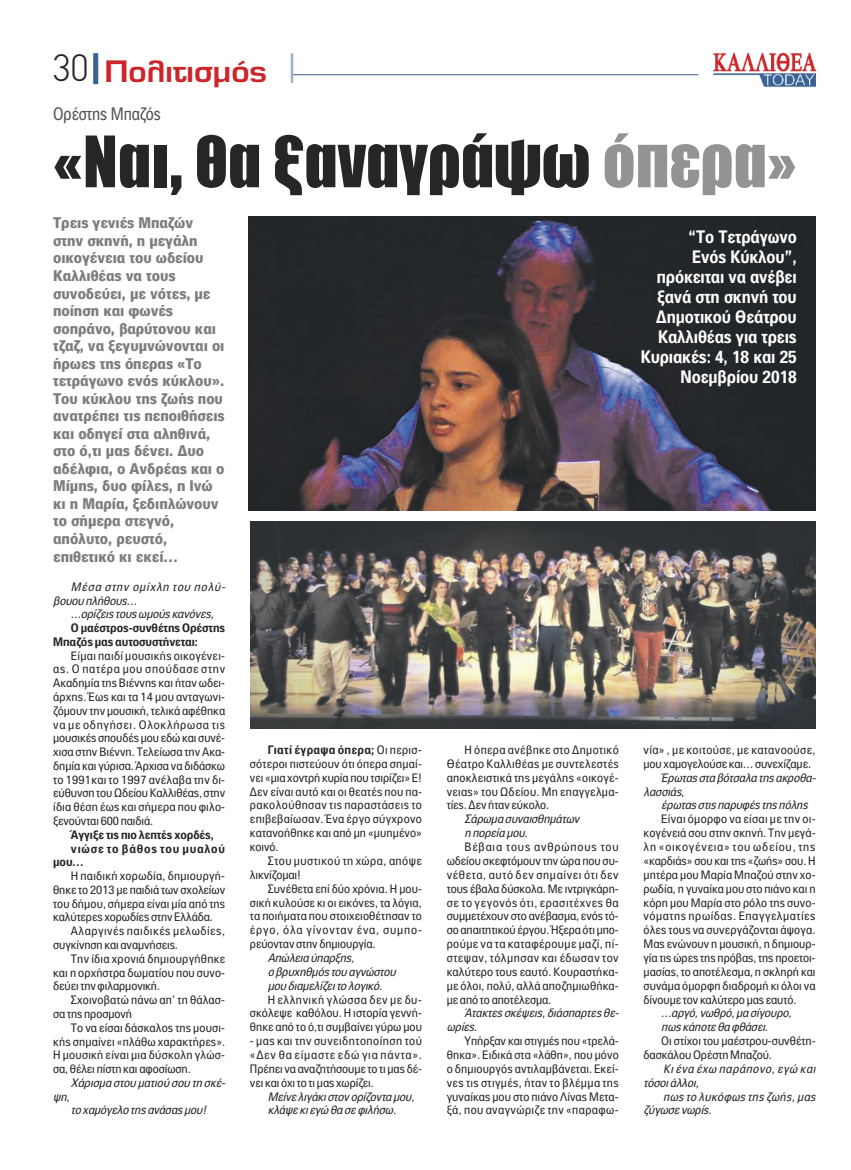
<style>
.page{position:relative;width:851px;height:1170px;background:#fff}
.page>*{position:absolute;margin:0;border:0;box-sizing:border-box;transform-origin:0 0}
.t1{font:900 68.75px "PF Fusion Sans";color:#272627}
.t2{font:500 condensed 31.25px "PF Eurostile Neu";color:#cc262b}
.t3{font:700 17.5px/20px "PF Paperback";letter-spacing:-.005em;color:#fff;text-align:right;scale:.95 1}
.t4{font:17.5px "PF Paperback";letter-spacing:-.005em;color:#525152;scale:.9 1}
.t5{font:900 15px/17.5px "PF Paperback";letter-spacing:-.005em;color:#7d7d7d;scale:.95 1}
.t6{font:11.88px/13.9px "PF Paperback";letter-spacing:.005em;color:#272627;text-align:justify}
.t7{font:italic 11.88px/13.9px "PF Paperback";color:#272627}
.t8{font:700 11.88px/13.8px "PF Paperback";letter-spacing:-.005em;color:#272627}
.t9{font:11.88px/13.8px "PF Paperback";letter-spacing:.045em;color:#272627}
.t10{font:11.88px/13.9px "PF Paperback";letter-spacing:.04em;color:#272627}
.t11{font:700 11.88px "PF Paperback";letter-spacing:.07em;color:#272627}
.s1{font-family:"CF Din";font-weight:300;font-stretch:normal;font-size:37.5px;color:#272627}
.s2{color:#939393}
.s3{font-weight:700}
</style>
<div class="page">
<img style="left:713px;top:52px;width:104px;height:36px">
<hr style="left:291px;top:74px;width:407px;height:1px;background:#396192">
<div style="left:93px;top:53px;width:5px;height:31px;background:#396192"></div>
<hr style="left:291px;top:53px;width:2px;height:30px;background:#9cb0c9">
<img style="left:249px;top:216px;width:566px;height:294px">
<img style="left:250px;top:521px;width:565px;height:207px">
<h2 class="t2" style="left:53px;top:54px;width:215px"><span class="s1">30</span> Πολιτισμός</h2>
<h3 class="t4" style="left:53px;top:104px;width:121px">Ορέστης Μπαζός</h3>
<h1 class="t1" style="left:53px;top:119px;width:745px">«Ναι, θα ξαναγράψω <span class="s2">όπερα»</span></h1>
<p class="t5" style="left:53px;top:214px;width:182px">Τρεις γενιές Μπαζών στην σκηνή, η μεγάλη οικογένεια του ωδείου<br>Καλλιθέας να τους συνοδεύει, με νότες, με ποίηση και φωνές σοπράνο, βαρύτονου και τζαζ, να ξεγυμνώνονται οι ήρωες της όπερας «Το τετράγωνο ενός κύκλου».<br>Του κύκλου της ζωής που ανατρέπει τις πεποιθήσεις και οδηγεί στα αληθινά, στο ό,τι μας δένει. Δυο αδέλφια, ο Ανδρέας και ο<br>Μίμης, δυο φίλες, η Ινώ κι η Μαρία, ξεδιπλώνουν το σήμερα στεγνό, απόλυτο, ρευστό, επιθετικό κι εκεί…</p>
<p class="t7" style="left:53px;top:579px;width:176px;text-indent:18px">Μέσα στην ομίχλη του πολύ&shy;βουου πλήθους…</p>
<p class="t7" style="left:71px;top:606px;width:147px">…ορίζεις τουςωμούς κανόνες,</p>
<p class="t8" style="left:53px;top:620px;width:173px;text-indent:18px">Ο μαέστρος-συνθέτης Ορέστης<br>Μπαζός μας αυτοσυστήνεται:</p>
<p class="t6" style="left:53px;top:648px;width:173px;text-indent:18px">Είμαι παιδί μουσικής οικογένει&shy;ας. Ο πατέρα μου σπούδασε στην Ακαδημία της Βιέννης και ήταν ωδει&shy;άρχης. Έως και τα 14 μου ανταγωνι&shy;ζόμουν την μουσική,τελικά αφέθηκα να με οδηγήσει. Ολοκλήρωσα τις μουσικές σπουδές μου εδώκαι συνέ&shy;χισα στην Βιέννη. Τελείωσα την Ακα&shy;δημία και γύρισα.Άρχισα να διδάσκω το 1991και το 1997 ανέλαβα την δι&shy;εύθυνση τουΩδείουΚαλλιθέας,στην ίδια θέση έως και σήμερα που φιλο&shy;ξενούνται 600 παιδιά.</p>
<p class="t8" style="left:71px;top:827px;width:144px">Άγγιξε τις πιο λεπτές χορδές,</p>
<p class="t11" style="left:71px;top:840px;width:156px">νιώσε το βάθος του μυαλού</p>
<p class="t8" style="left:53px;top:854px;width:32px">μου…</p>
<p class="t6" style="left:53px;top:868px;width:173px;text-indent:18px">H παιδική χορωδία, δημιουργή&shy;θηκε το 2013 με παιδιά των σχολείων του δήμου, σήμερα είναι μία από της καλύτερες χορωδίες στην Ελλάδα.</p>
<p class="t9" style="left:53px;top:923px;width:173px;text-indent:18px">Αλαργινές παιδικές μελωδίες, συγκίνηση και αναμνήσεις.</p>
<p class="t6" style="left:53px;top:951px;width:173px;text-indent:18px">Την ίδια χρονιά δημιουργήθηκε και η ορχήστρα δωματίου που συνο&shy;δεύειτηνφιλαρμονική.</p>
<p class="t6" style="left:53px;top:992px;width:173px;text-indent:18px">Σχοινοβατώ πάνω απ’ τη θάλασ&shy;σα της προσμονή</p>
<p class="t6" style="left:53px;top:1020px;width:174px;text-indent:18px">Το να είσαι δάσκαλος της μουσι&shy;κής σημαίνει «πλάθω χαρακτήρες».<br>Η μουσική είναι μια δύσκολη γλώσ&shy;σα,θέλει πίστη και αφοσίωση.</p>
<p class="t7" style="left:71px;top:1075px;width:158px">Χάρισμα στου ματιού σου τη σκέ-</p>
<p class="t7" style="left:53px;top:1089px;width:21px">ψη,</p>
<p class="t7" style="left:71px;top:1102px;width:140px">το χαμόγελο της ανάσας μου!</p>
<h3 class="t3" style="left:640px;top:226px;width:166px">“Το Τετράγωνο<br>Ενός Κύκλου”, πρόκειται να ανέβει ξανά στη σκηνή του<br>Δημοτικού Θεάτρου<br>Καλλιθέας για τρεις<br>Κυριακές: 4, 18 και 25<br>Νοεμβρίου 2018</h3>
<p class="t6" style="left:250px;top:742px;width:173px;text-indent:18px"><span class="s3">Γιατί έγραψα όπερα;</span> Οι περισ&shy;σότεροι πιστεύουν ότι όπερα σημαί&shy;νει «μια χοντρή κυρία που τσιρίζει» Ε!<br>Δεν είναι αυτό και οι θεατές που πα&shy;ρακολούθησαν τις παραστάσεις το επιβεβαίωσαν. Ένα έργο σύγχρονο κατανοήθηκε και από μη «μυημένο» κοινό.</p>
<p class="t10" style="left:250px;top:853px;width:173px;text-indent:18px">Στου μυστικού τη χώρα, απόψε λικνίζομαι!</p>
<p class="t6" style="left:250px;top:881px;width:173px;text-indent:18px">Συνέθετα επί δύο χρόνια. Η μου&shy;σική κυλούσε κι οι εικόνες, τα λόγια, τα ποιήματα που στοιχειοθέτησαν το έργο, όλα γίνονταν ένα, συμπο&shy;ρεύονταν στην δημιουργία.</p>
<p class="t7" style="left:268px;top:950px;width:132px">Απώλεια ύπαρξης,<br>ο βρυχηθμός του αγνώστου μου διαμελίζειτο λογικό.</p>
<p class="t6" style="left:250px;top:992px;width:173px;text-indent:18px">Η ελληνική γλώσσα δεν με δυ&shy;σκόλεψε καθόλου.Η ιστορία γεννή&shy;θηκε από το ό,τι συμβαίνει γύρω μου</p>
<p class="t6" style="left:250px;top:1033px;width:173px">- μας και την συνειδητοποίηση τού «Δεν θα είμαστε εδώ για πάντα».<br>Πρέπει να αναζητήσουμε το τι μας δέ&shy;νει και όχιτο τι μας χωρίζει.</p>
<p class="t7" style="left:268px;top:1088px;width:151px">Μείνε λιγάκι στον ορίζοντα μου, κλάψε κι εγώθα σεφιλήσω.</p>
<p class="t6" style="left:446px;top:742px;width:173px;text-indent:18px">Η όπερα ανέβηκε στο Δημοτικό Θέατρο Καλλιθέας με συντελεστές αποκλειστικά της μεγάλης «οικογέ&shy;νειας» του Ωδείου. Μη επαγγελμα&shy;τίες.Δεν ήταν εύκολο.</p>
<p class="t7" style="left:464px;top:811px;width:119px">Σάρωμα συναισθημάτων η πορεία μου.</p>
<p class="t6" style="left:446px;top:839px;width:173px;text-indent:18px">Βέβαια τους ανθρώπους του ωδείου σκεφτόμουν την ώρα που συ&shy;νέθετα, αυτό δεν σημαίνει ότι δεν τους έβαλα δύσκολα. Με ιντριγκάρη&shy;σε το γεγονός ότι, ερασιτέχνες θα συμμετέχουν στο ανέβασμα, ενός τό&shy;σο απαιτητικού έργου.Ήξερα ότι μπο&shy;ρούμε να τα καταφέρουμε μαζί, πί&shy;στεψαν, τόλμησαν και έδωσαν τον καλύτερο τους εαυτό. Κουραστήκα&shy;με όλοι, πολύ, αλλά αποζημιωθήκα&shy;με από το αποτέλεσμα.</p>
<p class="t7" style="left:446px;top:1005px;width:176px;text-indent:18px">Άτακτες σκέψεις, διάσπαρτες θε&shy;ωρίες.</p>
<p class="t6" style="left:446px;top:1033px;width:173px;text-indent:18px">Υπήρξαν και στιγμές που «τρελά&shy;θηκα». Ειδικά στα «λάθη», που μόνο ο δημιουργός αντιλαμβάνεται. Εκεί&shy;νες τις στιγμές, ήταν το βλέμμα της γυναίκας μου στο πιάνο Λίνας Μετα&shy;ξά, που αναγνώριζε την «παραφω-</p>
<p class="t6" style="left:643px;top:742px;width:173px">νία» , με κοιτούσε, με κατανοούσε, μου χαμογελούσε και… συνεχίζαμε.</p>
<p class="t7" style="left:643px;top:770px;width:176px;text-indent:18px">Έρωτας στα βότσαλα της ακροθα&shy;λασσιάς,</p>
<p class="t7" style="left:661px;top:798px;width:151px">έρωτας στις παρυφές της πόλης</p>
<p class="t6" style="left:643px;top:811px;width:173px;text-indent:18px">Είναι όμορφο να είσαι με την οι&shy;κογένειά σου στην σκηνή. Την μεγά&shy;λη «οικογένεια» του ωδείου, της «καρδιάς» σου και της «ζωής» σου.Η μητέρα μου Μαρία Μπαζού στην χο&shy;ρωδία, η γυναίκα μου στο πιάνο και η κόρη μου Μαρία στο ρόλο της συνο&shy;νόματης ηρωίδας. Επαγγελματίες όλες τους να συνεργάζονται άψογα.<br>Μας ενώνουν η μουσική, η δημιουρ&shy;γία τις ώρες της πρόβας,της προετοι&shy;μασίας,το αποτέλεσμα, η σκληρή και συνάμα όμορφη διαδρομή κι όλοι να δίνουμε τον καλύτερο μας εαυτό.</p>
<p class="t7" style="left:661px;top:1005px;width:135px">…αργό, νωθρό, μα σίγουρο, πως κάποτε θαφθάσει.</p>
<p class="t6" style="left:643px;top:1033px;width:173px;text-indent:18px">Οι στίχοι του μαέστρου-συνθέτη&shy;δασκάλουΟρέστη Μπαζού.</p>
<p class="t7" style="left:643px;top:1061px;width:176px;text-indent:20px">Κι ένα έχω παράπονο, εγώ και τόσοι άλλοι,</p>
<p class="t7" style="left:643px;top:1088px;width:176px;text-indent:20px">πως το λυκόφως της ζωής, μας ζύγωσε νωρίς.</p>
</div>
